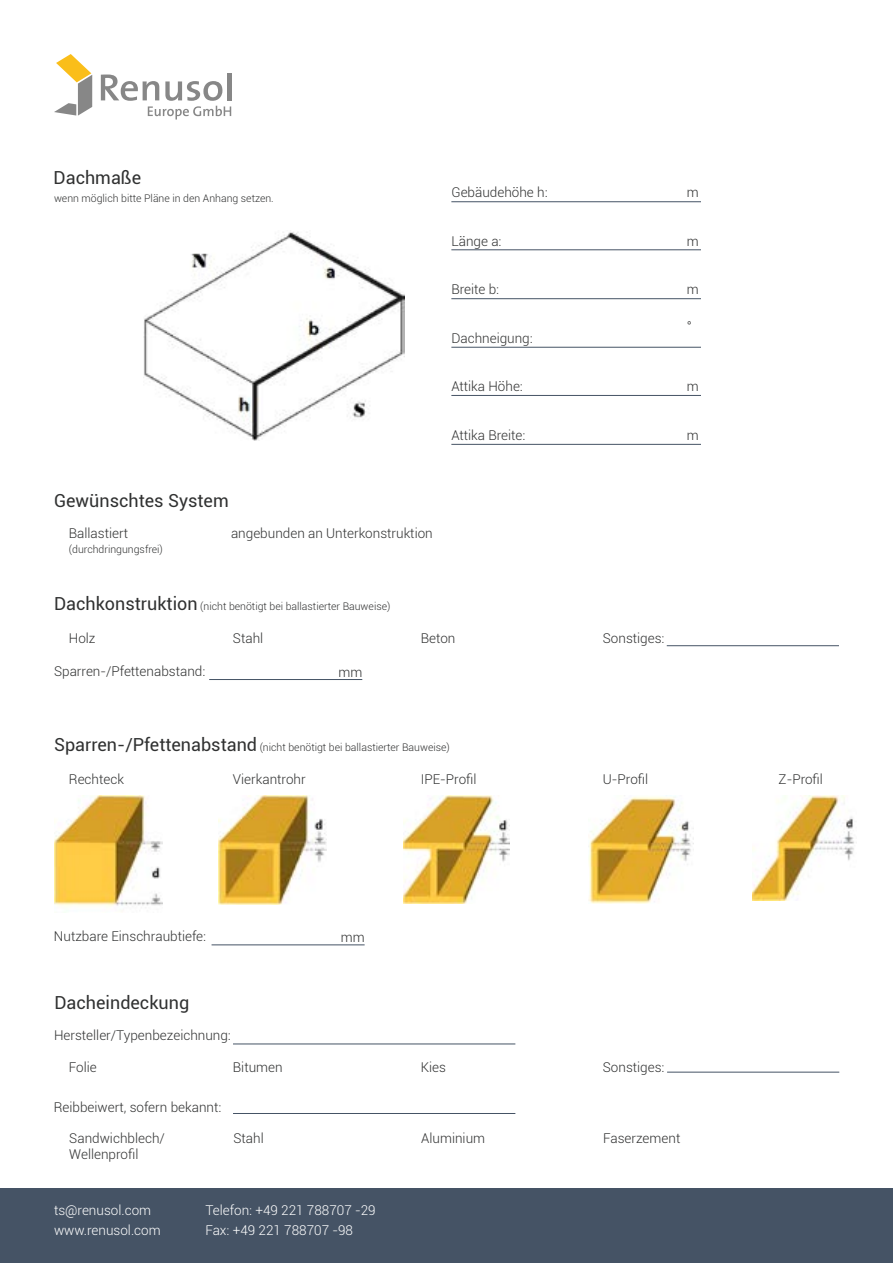
<style>
.page{position:relative;width:893px;height:1263px;background:#fff}
.page>*{position:absolute;margin:0;border:0;box-sizing:border-box;transform-origin:0 0}
.t1{font:18px "Roboto";color:#303131}
.t2{font:300 13.5px/16.2px "Roboto";color:#303131}
.t3{font:300 13.5px "Roboto";color:#fff}
.t4{font:300 10.5px "Roboto";color:#303131}
.s1{font-weight:400;font-size:18px}
</style>
<div class="page">
<div style="left:0;top:1188px;width:893px;height:75px;background:#455365"></div>
<hr style="left:227px;top:73px;width:4px;height:27px;background:#878787">
<svg style="left:54px;top:54px;width:38px;height:62px"></svg>
<svg style="left:101px;top:75px;width:130px;height:45px"></svg>
<hr style="left:451px;top:201px;width:250px;height:1px;background:#455365">
<hr style="left:451px;top:250px;width:250px;height:1px;background:#455365">
<hr style="left:451px;top:298px;width:250px;height:1px;background:#455365">
<hr style="left:451px;top:347px;width:250px;height:1px;background:#455365">
<hr style="left:451px;top:395px;width:250px;height:1px;background:#455365">
<hr style="left:451px;top:444px;width:250px;height:1px;background:#455365">
<hr style="left:667px;top:645px;width:172px;height:1px;background:#455365">
<hr style="left:209px;top:679px;width:153px;height:1px;background:#455365">
<hr style="left:212px;top:945px;width:153px;height:1px;background:#455365">
<hr style="left:233px;top:1044px;width:282px;height:1px;background:#455365">
<hr style="left:233px;top:1113px;width:282px;height:1px;background:#455365">
<hr style="left:667px;top:1072px;width:172px;height:1px;background:#455365">
<img style="left:143px;top:230px;width:262px;height:211px">
<img style="left:54px;top:796px;width:108px;height:112px">
<img style="left:219px;top:796px;width:107px;height:108px">
<img style="left:404px;top:796px;width:105px;height:108px">
<img style="left:588px;top:796px;width:103px;height:108px">
<img style="left:753px;top:796px;width:101px;height:104px">
<h1 class="t1" style="left:54px;top:165px;width:89px">Dachmaße</h1>
<p class="t4" style="left:54px;top:191px;width:221px">wenn möglich bitte Pläne in den Anhang setzen.</p>
<p class="t2" style="left:451px;top:184px;width:98px">Gebäudehöhe h:</p>
<p class="t2" style="left:687px;top:184px;width:13px">m</p>
<p class="t2" style="left:451px;top:232px;width:52px">Länge a:</p>
<p class="t2" style="left:687px;top:232px;width:13px">m</p>
<p class="t2" style="left:451px;top:281px;width:49px">Breite b:</p>
<p class="t2" style="left:687px;top:281px;width:13px">m</p>
<p class="t2" style="left:451px;top:329px;width:83px">Dachneigung:</p>
<p class="t2" style="left:687px;top:317px;width:7px">°</p>
<p class="t2" style="left:451px;top:378px;width:73px">Attika Höhe:</p>
<p class="t2" style="left:687px;top:378px;width:13px">m</p>
<p class="t2" style="left:451px;top:427px;width:76px">Attika Breite:</p>
<p class="t2" style="left:687px;top:427px;width:13px">m</p>
<h1 class="t1" style="left:54px;top:488px;width:176px">Gewünschtes System</h1>
<p class="t2" style="left:69px;top:525px;width:61px">Ballastiert</p>
<p class="t4" style="left:69px;top:542px;width:96px">(durchdringungsfrei)</p>
<p class="t2" style="left:231px;top:525px;width:203px">angebunden an Unterkonstruktion</p>
<p class="t4" style="left:54px;top:599px;width:338px"><span class="s1">Dachkonstruktion</span> (nicht benötigt bei ballastierter Bauweise)</p>
<p class="t2" style="left:69px;top:630px;width:28px">Holz</p>
<p class="t2" style="left:233px;top:630px;width:32px">Stahl</p>
<p class="t2" style="left:421px;top:630px;width:36px">Beton</p>
<p class="t2" style="left:603px;top:630px;width:63px">Sonstiges:</p>
<p class="t2" style="left:54px;top:662px;width:153px">Sparren-/Pfettenabstand:</p>
<p class="t2" style="left:338px;top:663px;width:25px">mm</p>
<p class="t4" style="left:54px;top:740px;width:397px"><span class="s1">Sparren-/Pfettenabstand</span> (nicht benötigt bei ballastierter Bauweise)</p>
<p class="t2" style="left:69px;top:771px;width:57px">Rechteck</p>
<p class="t2" style="left:233px;top:771px;width:74px">Vierkantrohr</p>
<p class="t2" style="left:421px;top:771px;width:57px">IPE-Profil</p>
<p class="t2" style="left:603px;top:771px;width:47px">U-Profil</p>
<p class="t2" style="left:779px;top:770px;width:46px">Z-Profil</p>
<p class="t2" style="left:54px;top:928px;width:154px">Nutzbare Einschraubtiefe:</p>
<p class="t2" style="left:341px;top:929px;width:25px">mm</p>
<h1 class="t1" style="left:54px;top:990px;width:136px">Dacheindeckung</h1>
<p class="t2" style="left:54px;top:1027px;width:178px">Hersteller/Typenbezeichnung:</p>
<p class="t2" style="left:69px;top:1058px;width:29px">Folie</p>
<p class="t2" style="left:233px;top:1058px;width:51px">Bitumen</p>
<p class="t2" style="left:421px;top:1058px;width:27px">Kies</p>
<p class="t2" style="left:603px;top:1058px;width:63px">Sonstiges:</p>
<p class="t2" style="left:54px;top:1098px;width:169px">Reibbeiwert, sofern bekannt:</p>
<p class="t2" style="left:69px;top:1130px;width:97px">Sandwichblech/<br>Wellenprofil</p>
<p class="t2" style="left:233px;top:1130px;width:32px">Stahl</p>
<p class="t2" style="left:421px;top:1130px;width:65px">Aluminium</p>
<p class="t2" style="left:603px;top:1130px;width:79px">Faserzement</p>
<p class="t3" style="left:54px;top:1201px;width:99px">ts@renusol.com</p>
<p class="t3" style="left:205px;top:1201px;width:172px">Telefon: +49 221 788707 -29</p>
<p class="t3" style="left:54px;top:1220px;width:108px">www.renusol.com</p>
<p class="t3" style="left:205px;top:1220px;width:149px">Fax: +49 221 788707 -98</p>
</div>
